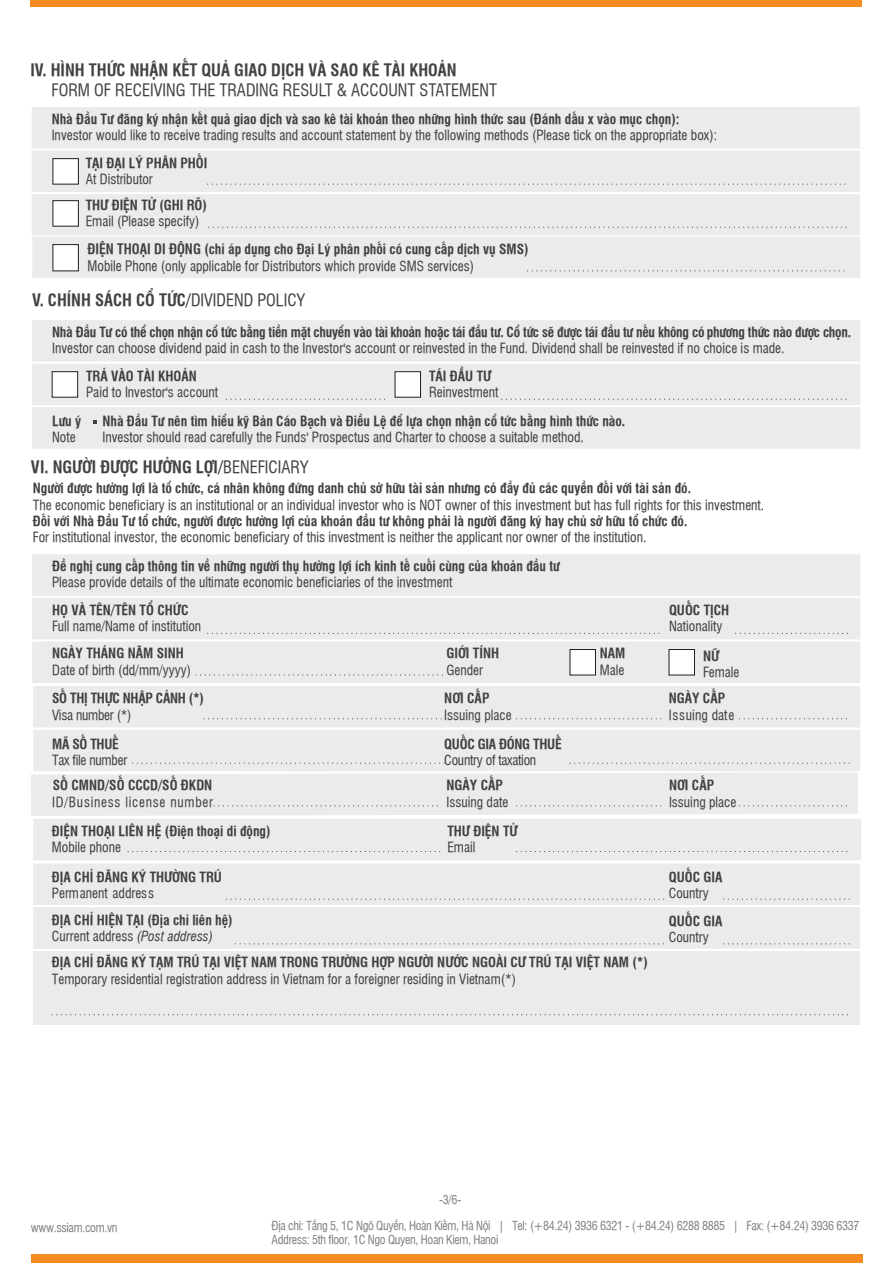
<style>
.page{position:relative;width:893px;height:1263px;background:#fff}
.page>*{position:absolute;margin:0;border:0;box-sizing:border-box;transform-origin:0 0}
.t1{font:700 16.5px "UVN Hong Ha Hep";color:#424143}
.t2{font:16.5px "UVN Hong Ha Hep";color:#424143}
.t3{font:13.5px/16.8px "UVN Hong Ha Hep";color:#404042}
.t4{font:700 13.5px/16.2px "UVN Hong Ha Hep";color:#404042}
.t5{font:13.5px "UVN Hong Ha Hep";letter-spacing:-.02em;color:#404042}
.t6{font:700 13.5px "UVN Hong Ha Hep";letter-spacing:-.02em;color:#404042}
.t7{font:13.5px "UVN Hong Ha Hep";letter-spacing:.055em;color:#404042}
.t8{font:12px/14.4px "UVN Hong Ha Hep";letter-spacing:-.025em;color:#808284}
.s1{font-weight:700;font-size:13.95px}
.s2{font-weight:700}
.s3{font-size:13.95px}
.s4{font-weight:400}
.s5{font-weight:400;font-style:italic}
</style>
<div class="page">
<div style="left:31px;top:0;width:831px;height:7px;background:#f68b22"></div>
<div style="left:33px;top:951px;width:827px;height:73px;background:#eaebec"></div>
<div style="left:32px;top:320px;width:828px;height:129px;background:#eaebec"></div>
<div style="left:32px;top:107px;width:828px;height:171px;background:#eaebec"></div>
<svg style="left:31px;top:554px;width:830px;height:395px"></svg>
<svg style="left:52px;top:1014px;width:796px;height:1px"></svg>
<div style="left:31px;top:1254px;width:831px;height:9px;background:#f68b22"></div>
<p class="t1" style="left:31px;top:58px;width:428px">IV. HÌNH THỨC NHẬN KẾT QUẢ GIAO DỊCH VÀ SAO KÊ TÀI KHOẢN</p>
<p class="t2" style="left:52px;top:78px;width:447px">FORM OF RECEIVING THE TRADING RESULT &amp; ACCOUNT STATEMENT</p>
<p class="t4" style="left:52px;top:110px;width:629px">Nhà Đầu Tư đăng ký nhận kết quả giao dịch và sao kê tài khoản theo những hình thức sau (Đánh dấu x vào mục chọn):</p>
<p class="t3" style="left:52px;top:126px;width:667px">Investor would like to receive trading results and account statement by the following methods (Please tick on the appropriate box):</p>
<p class="t4" style="left:86px;top:154px;width:123px">TẠI ĐẠI LÝ PHÂN PHỐI</p>
<p class="t3" style="left:86px;top:170px;width:69px">At Distributor</p>
<p class="t4" style="left:86px;top:196px;width:123px">THƯ ĐIỆN TỬ (GHI RÕ)</p>
<p class="t3" style="left:86px;top:212px;width:115px">Email (Please specify)</p>
<p class="t3" style="left:88px;top:240px;width:442px"><span class="s1">ĐIỆN THOẠI DI ĐỘNG (</span><span class="s2">chỉ áp dụng cho Đại Lý phân phối có cung cấp dịch vụ SMS</span><span class="s1">)<br></span><span class="s3">Mobile Phone (</span>only applicable for Distributors which provide SMS services<span class="s3">)</span></p>
<p class="t1" style="left:32px;top:288px;width:274px">V. CHÍNH SÁCH CỔ TỨC/<span class="s4">DIVIDEND POLICY</span></p>
<p class="t4" style="left:52px;top:323px;width:800px">Nhà Đầu Tư có thể chọn nhận cổ tức bằng tiền mặt chuyển vào tài khoản hoặc tái đầu tư. Cổ tức sẽ được tái đầu tư nếu không có phương thức nào được chọn.</p>
<p class="t3" style="left:52px;top:339px;width:734px">Investor can choose dividend paid in cash to the Investor's account or reinvested in the Fund. Dividend shall be reinvested if no choice is made.</p>
<p class="t4" style="left:86px;top:367px;width:112px">TRẢ VÀO TÀI KHOẢN</p>
<p class="t3" style="left:86px;top:383px;width:134px">Paid to Investor's account</p>
<p class="t4" style="left:429px;top:367px;width:64px">TÁI ĐẦU TƯ</p>
<p class="t3" style="left:429px;top:383px;width:71px">Reinvestment</p>
<p class="t4" style="left:52px;top:412px;width:31px">Lưu ý</p>
<p class="t3" style="left:52px;top:428px;width:25px">Note</p>
<p class="t4" style="left:102px;top:412px;width:524px">Nhà Đầu Tư nên tìm hiểu kỹ Bản Cáo Bạch và Điều Lệ để lựa chọn nhận cổ tức bằng hình thức nào.</p>
<p class="t3" style="left:102px;top:428px;width:483px">Investor should read carefully the Funds' Prospectus and Charter to choose a suitable method.</p>
<p class="t1" style="left:31px;top:455px;width:279px">VI. NGƯỜI ĐƯỢC HƯỞNG LỢI/<span class="s4">BENEFICIARY</span></p>
<p class="t4" style="left:33px;top:480px;width:660px">Người được hưởng lợi là tổ chức, cá nhân không đứng danh chủ sở hữu tài sản nhưng có đầy đủ các quyền đối với tài sản đó.</p>
<p class="t3" style="left:33px;top:496px;width:733px">The economic beneficiary is an institutional or an individual investor who is NOT owner of this investment but has full rights for this investment.</p>
<p class="t4" style="left:33px;top:512px;width:656px">Đối với Nhà Đầu Tư tổ chức, người được hưởng lợi của khoản đầu tư không phải là người đăng ký hay chủ sở hữu tổ chức đó.</p>
<p class="t3" style="left:33px;top:528px;width:615px">For institutional investor, the economic beneficiary of this investment is neither the applicant nor owner of the institution.</p>
<p class="t4" style="left:52px;top:557px;width:509px">Đề nghị cung cấp thông tin về những người thụ hưởng lợi ích kinh tế cuối cùng của khoản đầu tư</p>
<p class="t3" style="left:52px;top:573px;width:402px">Please provide details of the ultimate economic beneficiaries of the investment</p>
<p class="t4" style="left:52px;top:601px;width:138px">HỌ VÀ TÊN/TÊN TỔ CHỨC</p>
<p class="t3" style="left:52px;top:617px;width:151px">Full name/Name of institution</p>
<p class="t4" style="left:52px;top:645px;width:133px">NGÀY THÁNG NĂM SINH</p>
<p class="t3" style="left:52px;top:661px;width:141px">Date of birth (dd/mm/yyyy)</p>
<p class="t4" style="left:446px;top:645px;width:54px">GIỚI TÍNH</p>
<p class="t3" style="left:446px;top:661px;width:38px">Gender</p>
<p class="t6" style="left:52px;top:688px;width:153px">SỐ THỊ THỰC NHẬP CẢNH (*)</p>
<p class="t5" style="left:52px;top:705px;width:81px">Visa number (*)</p>
<p class="t4" style="left:52px;top:735px;width:68px">MÃ SỐ THUẾ</p>
<p class="t5" style="left:52px;top:750px;width:77px">Tax file number</p>
<p class="t4" style="left:444px;top:689px;width:47px">NƠI CẤP</p>
<p class="t3" style="left:444px;top:705px;width:69px">Issuing place</p>
<p class="t6" style="left:444px;top:734px;width:119px">QUỐC GIA ĐÓNG THUẾ</p>
<p class="t5" style="left:444px;top:750px;width:94px">Country of taxation</p>
<p class="t4" style="left:53px;top:776px;width:161px">SỐ CMND/SỐ CCCD/SỐ ĐKDN</p>
<p class="t7" style="left:52px;top:792px;width:162px">ID/Business license number</p>
<p class="t4" style="left:446px;top:776px;width:58px">NGÀY CẤP</p>
<p class="t3" style="left:446px;top:792px;width:63px">Issuing date</p>
<p class="t4" style="left:52px;top:822px;width:220px">ĐIỆN THOẠI LIÊN HỆ (Điện thoại di động)</p>
<p class="t3" style="left:52px;top:838px;width:71px">Mobile phone</p>
<p class="t4" style="left:447px;top:822px;width:72px">THƯ ĐIỆN TỬ</p>
<p class="t3" style="left:447px;top:838px;width:30px">Email</p>
<p class="t4" style="left:52px;top:868px;width:171px">ĐỊA CHỈ ĐĂNG KÝ THƯỜNG TRÚ</p>
<p class="t3" style="left:52px;top:884px;width:104px">Permanent address</p>
<p class="t4" style="left:52px;top:911px;width:182px">ĐỊA CHỈ HIỆN TẠI (Địa chỉ liên hệ)<br><span class="s4">Current address</span> <span class="s5">(Post address)</span></p>
<p class="t4" style="left:600px;top:645px;width:27px">NAM</p>
<p class="t3" style="left:600px;top:661px;width:26px">Male</p>
<p class="t4" style="left:52px;top:954px;width:598px">ĐỊA CHỈ ĐĂNG KÝ TẠM TRÚ TẠI VIỆT NAM TRONG TRƯỜNG HỢP NGƯỜI NƯỚC NGOÀI CƯ TRÚ TẠI VIỆT NAM (*)</p>
<p class="t3" style="left:52px;top:970px;width:466px">Temporary residential registration address in Vietnam for a foreigner residing in Vietnam(*)</p>
<p class="t4" style="left:669px;top:601px;width:62px">QUỐC TỊCH</p>
<p class="t3" style="left:669px;top:617px;width:55px">Nationality</p>
<p class="t4" style="left:703px;top:647px;width:18px">NỮ</p>
<p class="t3" style="left:703px;top:663px;width:38px">Female</p>
<p class="t4" style="left:669px;top:689px;width:58px">NGÀY CẤP</p>
<p class="t3" style="left:669px;top:705px;width:67px">Issuing date</p>
<p class="t4" style="left:669px;top:776px;width:47px">NƠI CẤP</p>
<p class="t3" style="left:669px;top:792px;width:69px">Issuing place</p>
<p class="t4" style="left:669px;top:868px;width:55px">QUỐC GIA</p>
<p class="t3" style="left:669px;top:884px;width:42px">Country</p>
<p class="t4" style="left:669px;top:912px;width:55px">QUỐC GIA</p>
<p class="t3" style="left:669px;top:928px;width:42px">Country</p>
<p class="t8" style="left:439px;top:1192px;width:23px">-3/6-</p>
<p class="t8" style="left:31px;top:1219px;width:88px">www.ssiam.com.vn</p>
<p class="t8" style="left:272px;top:1217px;width:589px">Địa chỉ: Tầng 5, 1C Ngô Quyền, Hoàn Kiếm, Hà Nội | Tel: (+84.24) 3936 6321 - (+84.24) 6288 8885 | Fax: (+84.24) 3936 6337<br>Address: 5th floor, 1C Ngo Quyen, Hoan Kiem, Hanoi</p>
</div>
